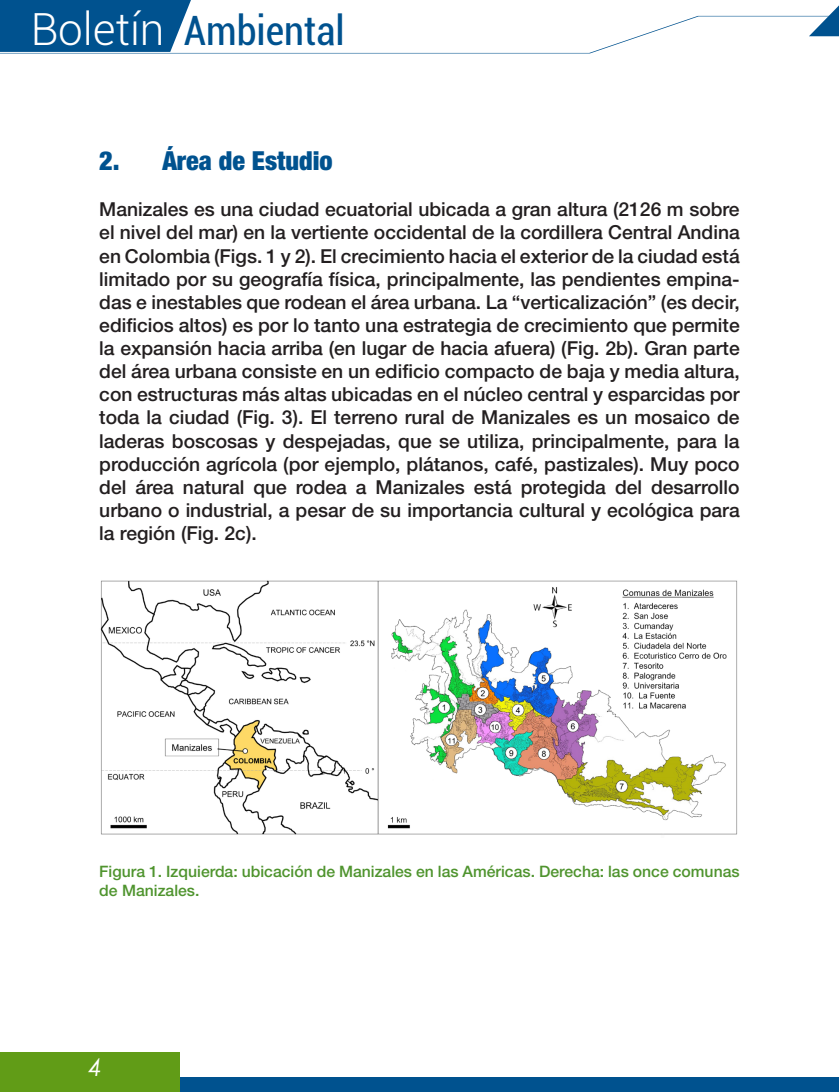
<style>
.page{position:relative;width:839px;height:1092px;background:#fff}
.page>*{position:absolute;margin:0;border:0;box-sizing:border-box;transform-origin:0 0}
.t1{font:condensed 40.43px "Roboto";color:#00528f}
.titulos{font:900 condensed 26.25px "Helvetica Neue";color:#00528f}
.t2{font:italic 24.5px "Century Gothic";color:#fff}
.contenidos{font:500 19.25px/23.1px "Helvetica Neue";color:#231f20;text-align:justify}
.figura{font:500 15.75px/18.9px "Helvetica Neue";color:#4f942e}
.s1{font-weight:300;font-stretch:normal;font-size:44.27px;color:#fff}
</style>
<div class="page">
<div style="left:0;top:1077px;width:838px;height:14px;background:#00528f"></div>
<svg style="left:0;top:0;width:838px;height:53px"></svg>
<div style="left:0;top:1051px;width:180px;height:40px;background:#619c17"></div>
<img style="left:100px;top:580px;width:638px;height:255px">
<h1 class="t1" style="left:31px;top:3px;width:315px"><span class="s1">Boletín</span> Ambiental</h1>
<p class="titulos" style="left:99px;top:145px;width:235px">2. Área de Estudio</p>
<p class="contenidos" style="left:99px;top:198px;width:641px">Manizales es una ciudad ecuatorial ubicada a gran altura (2126 m sobre el nivel del mar) en la vertiente occidental de la cordillera Central Andina en Colombia (Figs. 1 y 2). El crecimiento hacia el exterior de la ciudad está limitado por su geografía física, principalmente, las pendientes empina&shy;das e inestables que rodean el área urbana. La “verticalización” (es decir, edificios altos) es por lo tanto una estrategia de crecimiento que permite la expansión hacia arriba (en lugar de hacia afuera) (Fig. 2b). Gran parte del área urbana consiste en un edificio compacto de baja y media altura, con estructuras más altas ubicadas en el núcleo central y esparcidas por toda la ciudad (Fig. 3). El terreno rural de Manizales es un mosaico de laderas boscosas y despejadas, que se utiliza, principalmente, para la producción agrícola (por ejemplo, plátanos, café, pastizales). Muy poco del área natural que rodea a Manizales está protegida del desarrollo urbano o industrial, a pesar de su importancia cultural y ecológica para la región (Fig. 2c).</p>
<p class="figura" style="left:99px;top:861px;width:641px">Figura 1. Izquierda: ubicación de Manizales en las Américas. Derecha: las once comunas de Manizales.</p>
<p class="t2" style="left:89px;top:1049px;width:15px">4</p>
</div>
